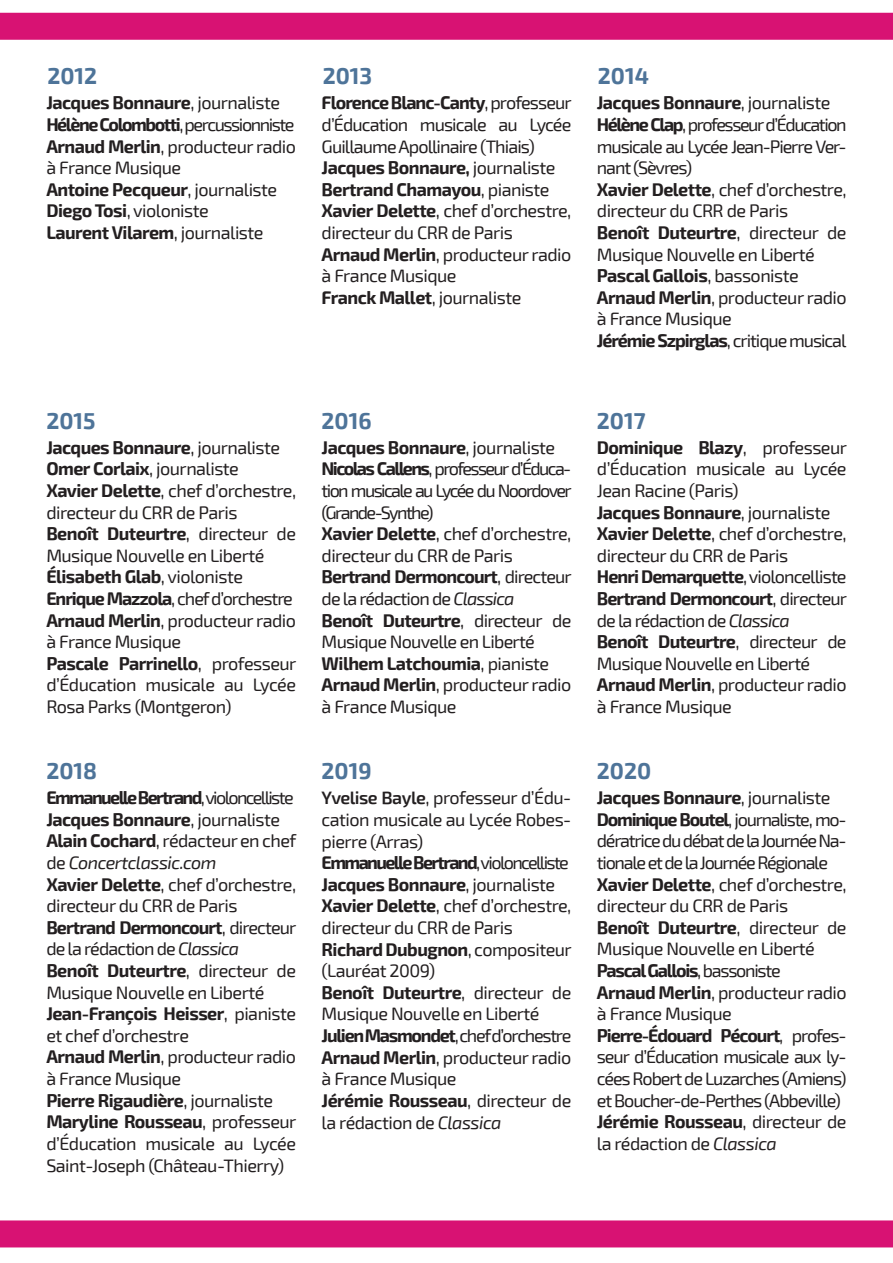
<style>
.page{position:relative;width:893px;height:1263px;background:#fff}
.page>*{position:absolute;margin:0;border:0;box-sizing:border-box;transform-origin:0 0}
.t1{font:700 22.5px "Exo 2";color:#4e7499}
.t2{font:18px/21.6px "Exo 2";letter-spacing:-.03em;color:#231f20}
.t3{font:700 18px "Exo 2";letter-spacing:-.03em;color:#231f20}
.t4{font:18px/21.6px "Exo 2";letter-spacing:-.05em;color:#231f20}
.t5{font:700 18px "Exo 2";letter-spacing:-.09em;color:#231f20}
.t6{font:700 18px "Exo 2";letter-spacing:-.08em;color:#231f20}
.t7{font:700 18px "Exo 2";letter-spacing:-.06em;color:#231f20}
.t8{font:18px "Exo 2";letter-spacing:-.07em;color:#231f20}
.t9{font:700 18px "Exo 2";letter-spacing:-.05em;color:#231f20}
.t10{font:18px "Exo 2";letter-spacing:-.06em;color:#231f20}
.t11{font:700 18px "Exo 2";letter-spacing:-.07em;color:#231f20}
.s1{font-weight:400}
.s2{font-weight:700}
.s3{font-style:italic}
.s4{font-weight:600}
</style>
<div class="page">
<div style="left:1px;top:14px;width:891px;height:25px;background:#d81273"></div>
<div style="left:0;top:13px;width:893px;height:27px;border:2px solid #d81273"></div>
<div style="left:1px;top:1221px;width:891px;height:26px;background:#d81273"></div>
<div style="left:0;top:1220px;width:893px;height:27px;border:2px solid #d81273"></div>
<p class="t1" style="left:47px;top:63px;width:51px">2012</p>
<p class="t3" style="left:46px;top:92px;width:235px">Jacques Bonnaure<span class="s1">, journaliste</span></p>
<p class="t6" style="left:46px;top:114px;width:250px">Hélène Colombotti<span class="s1">, percussionniste</span></p>
<p class="t2" style="left:46px;top:136px;width:251px"><span class="s2">Arnaud Merlin</span>, producteur radio à France Musique</p>
<p class="t3" style="left:46px;top:179px;width:232px">Antoine Pecqueur<span class="s1">, journaliste</span></p>
<p class="t2" style="left:46px;top:201px;width:164px"><span class="s2">Diego Tosi</span>, violoniste</p>
<p class="t3" style="left:46px;top:222px;width:219px">Laurent Vilarem<span class="s1">, journaliste</span></p>
<p class="t1" style="left:323px;top:63px;width:51px">2013</p>
<p class="t2" style="left:322px;top:93px;width:252px;text-align:justify"><span class="s2">Florence Blanc-Canty</span>, professeur d’Éducation musicale au Lycée Guillaume Apollinaire (Thiais)</p>
<p class="t3" style="left:322px;top:157px;width:235px">Jacques Bonnaure, <span class="s1">journaliste</span></p>
<p class="t3" style="left:322px;top:179px;width:229px">Bertrand Chamayou<span class="s1">, pianiste</span></p>
<p class="t2" style="left:322px;top:201px;width:251px"><span class="s2">Xavier Delette</span>, chef d’orchestre, directeur du CRR de Paris</p>
<p class="t2" style="left:322px;top:244px;width:251px"><span class="s2">Arnaud Merlin</span>, producteur radio à France Musique</p>
<p class="t3" style="left:322px;top:287px;width:201px">Franck Mallet<span class="s1">, journaliste</span></p>
<p class="t1" style="left:46px;top:407px;width:51px">2015</p>
<p class="t3" style="left:46px;top:437px;width:235px">Jacques Bonnaure<span class="s1">, journaliste</span></p>
<p class="t2" style="left:46px;top:459px;width:194px"><span class="s2">Omer Corlaix</span>, journaliste</p>
<p class="t2" style="left:46px;top:480px;width:251px"><span class="s2">Xavier Delette</span>, chef d’orchestre, directeur du CRR de Paris</p>
<p class="t2" style="left:46px;top:523px;width:251px"><span class="s2">Benoît Duteurtre</span>, directeur de<br>Musique Nouvelle en Liberté</p>
<p class="t3" style="left:46px;top:566px;width:198px">Élisabeth Glab<span class="s1">, violoniste</span></p>
<p class="t10" style="left:46px;top:588px;width:248px"><span class="s2">Enrique Mazzola</span>, chef d’orchestre</p>
<p class="t2" style="left:46px;top:610px;width:251px"><span class="s2">Arnaud Merlin</span>, producteur radio à France Musique</p>
<p class="t2" style="left:46px;top:653px;width:252px;text-align:justify"><span class="s2">Pascale Parrinello</span>, professeur d’Éducation musicale au Lycée Rosa Parks (Montgeron)</p>
<p class="t1" style="left:46px;top:758px;width:52px">2018</p>
<p class="t5" style="left:46px;top:787px;width:249px">Emmanuelle Bertrand<span class="s1">,violoncelliste</span></p>
<p class="t3" style="left:46px;top:809px;width:235px">Jacques Bonnaure<span class="s1">, journaliste</span></p>
<p class="t2" style="left:46px;top:831px;width:252px"><span class="s2">Alain Cochard</span>, rédacteur en chef de <span class="s3">Concertclassic.com</span></p>
<p class="t2" style="left:46px;top:874px;width:251px"><span class="s2">Xavier Delette</span>, chef d’orchestre, directeur du CRR de Paris</p>
<p class="t4" style="left:46px;top:917px;width:252px"><span class="s2">Bertrand Dermoncourt</span>, directeur de la rédaction de <span class="s3">Classica</span></p>
<p class="t2" style="left:46px;top:960px;width:251px"><span class="s2">Benoît Duteurtre</span>, directeur de<br>Musique Nouvelle en Liberté</p>
<p class="t2" style="left:46px;top:1003px;width:251px"><span class="s2">Jean-François Heisser</span>, pianiste et chef d’orchestre</p>
<p class="t2" style="left:46px;top:1047px;width:251px"><span class="s2">Arnaud Merlin</span>, producteur radio à France Musique</p>
<p class="t3" style="left:46px;top:1089px;width:228px">Pierre Rigaudière<span class="s1">, journaliste</span></p>
<p class="t2" style="left:46px;top:1111px;width:252px;text-align:justify"><span class="s2">Maryline Rousseau</span>, professeur d’Éducation musicale au Lycée Saint-Joseph (Château-Thierry)</p>
<p class="t1" style="left:322px;top:407px;width:52px">2016</p>
<p class="t3" style="left:322px;top:437px;width:235px">Jacques Bonnaure<span class="s1">, journaliste</span></p>
<p class="t2" style="left:322px;top:459px;width:252px;text-align:justify"><span class="s2">Nicolas Callens</span>, professeur d’Éduca&shy;tion musicale au Lycée du Noordover (Grande-Synthe)</p>
<p class="t2" style="left:322px;top:523px;width:251px"><span class="s2">Xavier Delette</span>, chef d’orchestre, directeur du CRR de Paris</p>
<p class="t4" style="left:322px;top:567px;width:252px"><span class="s2">Bertrand Dermoncourt</span>, directeur de la rédaction de <span class="s3">Classica</span></p>
<p class="t2" style="left:322px;top:610px;width:251px"><span class="s2">Benoît Duteurtre</span>, directeur de<br>Musique Nouvelle en Liberté</p>
<p class="t3" style="left:322px;top:653px;width:229px">Wilhem Latchoumia<span class="s1">, pianiste</span></p>
<p class="t2" style="left:322px;top:675px;width:251px"><span class="s2">Arnaud Merlin</span>, producteur radio à France Musique</p>
<p class="t1" style="left:322px;top:758px;width:52px">2019</p>
<p class="t2" style="left:322px;top:788px;width:251px;text-align:justify"><span class="s4">Yvelise Bayle</span>, professeur d’Édu&shy;cation musicale au Lycée Robes&shy;pierre (Arras)</p>
<p class="t5" style="left:322px;top:852px;width:249px">Emmanuelle Bertrand<span class="s1">,violoncelliste</span></p>
<p class="t3" style="left:322px;top:874px;width:235px">Jacques Bonnaure<span class="s1">, journaliste</span></p>
<p class="t2" style="left:322px;top:896px;width:251px"><span class="s2">Xavier Delette</span>, chef d’orchestre, directeur du CRR de Paris</p>
<p class="t2" style="left:322px;top:939px;width:252px"><span class="s2">Richard Dubugnon</span>, compositeur (Lauréat 2009)</p>
<p class="t2" style="left:322px;top:982px;width:251px"><span class="s2">Benoît Duteurtre</span>, directeur de<br>Musique Nouvelle en Liberté</p>
<p class="t8" style="left:322px;top:1025px;width:251px"><span class="s2">Julien Masmondet</span>, chef d’orchestre</p>
<p class="t2" style="left:322px;top:1047px;width:251px"><span class="s2">Arnaud Merlin</span>, producteur radio à France Musique</p>
<p class="t2" style="left:322px;top:1090px;width:251px"><span class="s2">Jérémie Rousseau</span>, directeur de la rédaction de <span class="s3">Classica</span></p>
<p class="t1" style="left:598px;top:63px;width:53px">2014</p>
<p class="t3" style="left:597px;top:92px;width:235px">Jacques Bonnaure<span class="s1">, journaliste</span></p>
<p class="t2" style="left:597px;top:114px;width:251px;text-align:justify"><span class="s2">Hélène Clap</span>, professeur d’Éducation musicale au Lycée Jean-Pierre Ver&shy;nant (Sèvres)</p>
<p class="t2" style="left:597px;top:179px;width:251px"><span class="s2">Xavier Delette</span>, chef d’orchestre, directeur du CRR de Paris</p>
<p class="t2" style="left:597px;top:222px;width:251px"><span class="s2">Benoît Duteurtre</span>, directeur de<br>Musique Nouvelle en Liberté</p>
<p class="t3" style="left:597px;top:265px;width:203px">Pascal Gallois<span class="s1">, bassoniste</span></p>
<p class="t2" style="left:597px;top:287px;width:251px"><span class="s2">Arnaud Merlin</span>, producteur radio à France Musique</p>
<p class="t7" style="left:597px;top:330px;width:251px">Jérémie Szpirglas<span class="s1">, critique musical</span></p>
<p class="t1" style="left:597px;top:407px;width:50px">2017</p>
<p class="t2" style="left:597px;top:437px;width:252px;text-align:justify"><span class="s2">Dominique Blazy</span>, professeur d’Éducation musicale au Lycée Jean Racine (Paris)</p>
<p class="t3" style="left:597px;top:501px;width:235px">Jacques Bonnaure<span class="s1">, journaliste</span></p>
<p class="t2" style="left:597px;top:523px;width:251px"><span class="s2">Xavier Delette</span>, chef d’orchestre, directeur du CRR de Paris</p>
<p class="t9" style="left:597px;top:566px;width:251px">Henri Demarquette<span class="s1">, violoncelliste</span></p>
<p class="t4" style="left:597px;top:588px;width:252px"><span class="s2">Bertrand Dermoncourt</span>, directeur de la rédaction de <span class="s3">Classica</span></p>
<p class="t2" style="left:597px;top:631px;width:251px"><span class="s2">Benoît Duteurtre</span>, directeur de<br>Musique Nouvelle en Liberté</p>
<p class="t2" style="left:597px;top:675px;width:251px"><span class="s2">Arnaud Merlin</span>, producteur radio à France Musique</p>
<p class="t1" style="left:597px;top:758px;width:56px">2020</p>
<p class="t3" style="left:597px;top:787px;width:235px">Jacques Bonnaure<span class="s1">, journaliste</span></p>
<p class="t2" style="left:597px;top:809px;width:251px;text-align:justify"><span class="s2">Dominique Boutel</span>, journaliste, mo&shy;dératrice du débat de la Journée Na&shy;tionale et de la Journée Régionale</p>
<p class="t2" style="left:597px;top:874px;width:251px"><span class="s2">Xavier Delette</span>, chef d’orchestre, directeur du CRR de Paris</p>
<p class="t2" style="left:597px;top:917px;width:251px"><span class="s2">Benoît Duteurtre</span>, directeur de<br>Musique Nouvelle en Liberté</p>
<p class="t11" style="left:597px;top:960px;width:185px">Pascal Gallois<span class="s1">, bassoniste</span></p>
<p class="t2" style="left:597px;top:982px;width:251px"><span class="s2">Arnaud Merlin</span>, producteur radio à France Musique</p>
<p class="t2" style="left:597px;top:1025px;width:251px;text-align:justify"><span class="s2">Pierre-Édouard Pécourt</span>, profes&shy;seur d’Éducation musicale aux ly&shy;cées Robert de Luzarches (Amiens) et Boucher-de-Perthes (Abbeville)</p>
<p class="t2" style="left:597px;top:1111px;width:251px"><span class="s2">Jérémie Rousseau</span>, directeur de la rédaction de <span class="s3">Classica</span></p>
</div>
